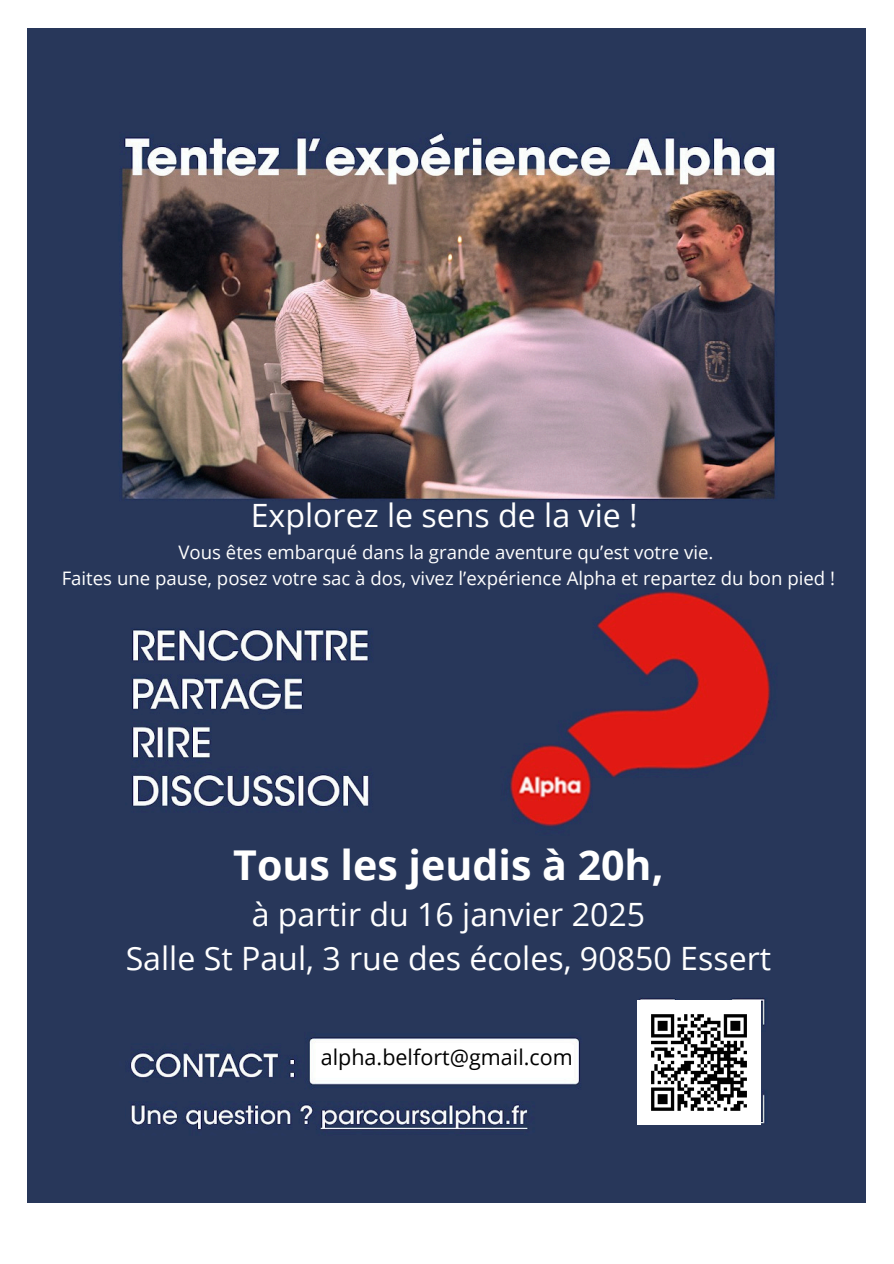
<style>
.page{position:relative;width:894px;height:1264px;background:#fff}
.page>*{position:absolute;margin:0;border:0;box-sizing:border-box;transform-origin:0 0}
.t1{font:700 41.1px "Open Sans";color:#fff}
.t2{font:32.1px/44px "Open Sans";color:#fff;text-align:center}
.t3{font:21.45px "Open Sans";color:#000}
.t4{font:18.6px "Open Sans";color:#fff}
</style>
<div class="page">
<img style="left:27px;top:28px;width:838px;height:1174px">
<img style="left:637px;top:1000px;width:123px;height:124px">
<h1 class="t2" style="left:251px;top:492px;width:388px">Explorez le sens de la vie !</h1>
<h2 class="t4" style="left:178px;top:539px;width:536px">Vous êtes embarqué dans la grande aventure qu’est votre vie.</h2>
<p class="t4" style="left:62px;top:564px;width:774px">Faites une pause, posez votre sac à dos, vivez l’expérience Alpha et repartez du bon pied !</p>
<p class="t1" style="left:233px;top:836px;width:432px">Tous les jeudis à 20h,</p>
<p class="t2" style="left:126px;top:891px;width:646px">à partir du 16 janvier 2025<br>Salle St Paul, 3 rue des écoles, 90850 Essert</p>
<p class="t3" style="left:321px;top:1042px;width:253px">alpha.belfort@gmail.com</p>
</div>
